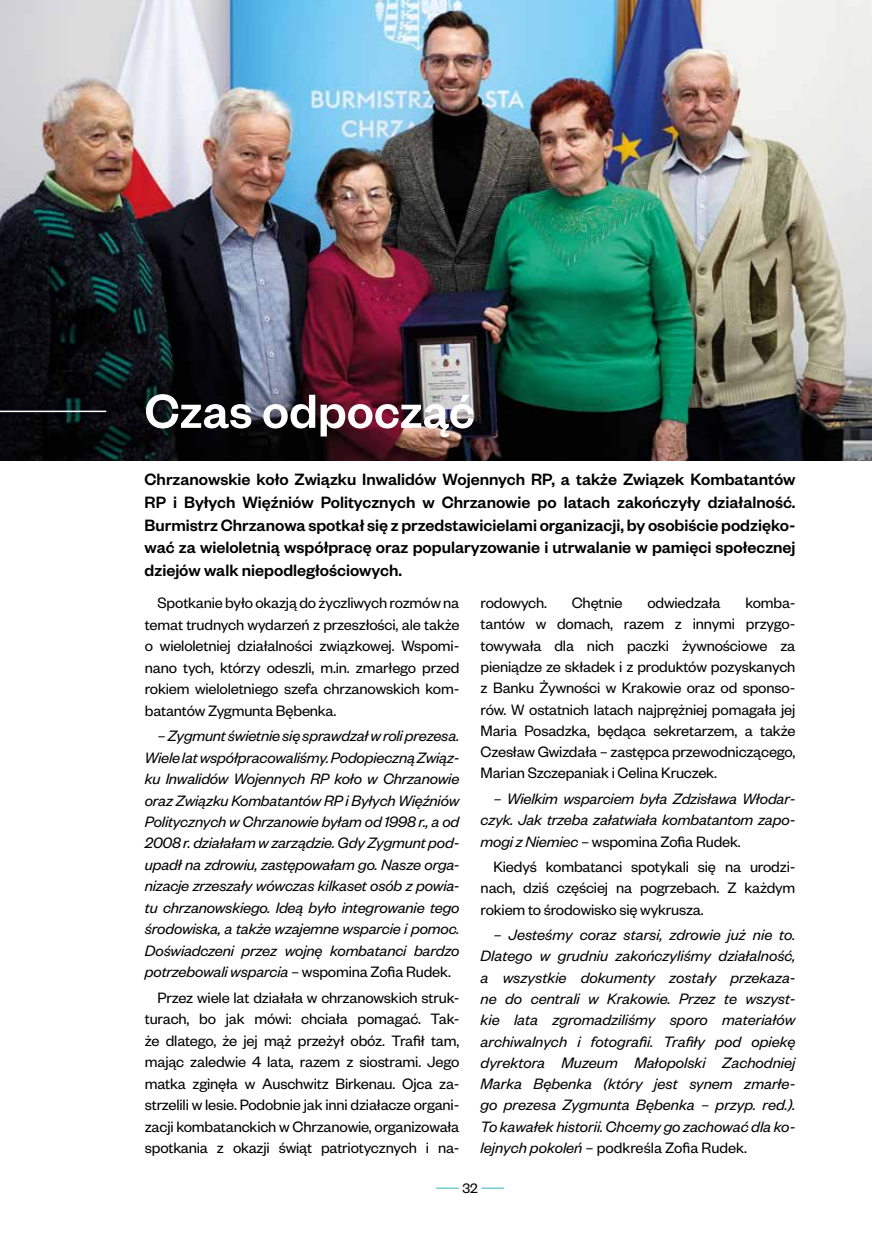
<style>
.page{position:relative;width:872px;height:1234px;background:#fff}
.page>*{position:absolute;margin:0;border:0;box-sizing:border-box;transform-origin:0 0}
.t1{font:500 52.5px "Founders Grotesk";color:#fff}
.t2{font:500 18px/22.5px "Founders Grotesk";color:#000;text-align:justify}
.t3{font:italic 16.5px/21.3px "Founders Grotesk";letter-spacing:-.01em;color:#000;text-align:justify}
.t4{font:16.5px/21.5px "Founders Grotesk";letter-spacing:-.01em;color:#000;text-align:justify}
.t5{font:15px "Founders Grotesk";color:#000}
.s1{font-style:normal}
</style>
<div class="page">
<svg style="left:436px;top:1187px;width:23px;height:1px"></svg>
<svg style="left:481px;top:1187px;width:23px;height:1px"></svg>
<img style="left:0;top:0;width:872px;height:460px">
<hr style="left:0;top:410px;width:106px;height:2px;background:#fff">
<h1 class="t1" style="left:145px;top:378px;width:332px">Czas odpocząć</h1>
<p class="t2" style="left:145px;top:467px;width:652px">Chrzanowskie koło Związku Inwalidów Wojennych RP, a także Związek Kombatantów RP i Byłych Więźniów Politycznych w Chrzanowie po latach zakończyły działalność.<br>Burmistrz Chrzanowa spotkał się z przedstawicielami organizacji, by osobiście podzięko&shy;wać za wieloletnią współpracę oraz popularyzowanie i utrwalanie w pamięci społecznej dziejów walk niepodległościowych.</p>
<p class="t4" style="left:145px;top:591px;width:316px;text-indent:13px">Spotkanie było okazją do życzliwych rozmów na temat trudnych wydarzeń z przeszłości, ale także o wieloletniej działalności związkowej. Wspomi&shy;nano tych, którzy odeszli, m.in. zmarłego przed rokiem wieloletniego szefa chrzanowskich kom&shy;batantów Zygmunta Bębenka.</p>
<p class="t3" style="left:145px;top:724px;width:316px;text-indent:13px">– Zygmunt świetnie się sprawdzał w roli prezesa.<br>Wiele lat współpracowaliśmy. Podopieczną Związ&shy;ku Inwalidów Wojennych RP koło w Chrzanowie oraz Związku Kombatantów RP i Byłych Więźniów Politycznych w Chrzanowie byłam od 1998 r., a od 2008 r. działałam w zarządzie. Gdy Zygmunt pod&shy;upadł na zdrowiu, zastępowałam go. Nasze orga&shy;nizacje zrzeszały wówczas kilkaset osób z powia&shy;tu chrzanowskiego. Ideą było integrowanie tego środowiska, a także wzajemne wsparcie i pomoc.<br>Doświadczeni przez wojnę kombatanci bardzo potrzebowali wsparcia <span class="s1">– wspomina Zofia Rudek.</span></p>
<p class="t4" style="left:145px;top:985px;width:316px;text-indent:13px">Przez wiele lat działała w chrzanowskich struk&shy;turach, bo jak mówi: chciała pomagać. Tak&shy;że dlatego, że jej mąż przeżył obóz. Trafił tam, mając zaledwie 4 lata, razem z siostrami. Jego matka zginęła w Auschwitz Birkenau. Ojca za&shy;strzelili w lesie. Podobnie jak inni działacze organi&shy;zacji kombatanckich w Chrzanowie, organizowała spotkania z okazji świąt patriotycznych i na-</p>
<p class="t4" style="left:480px;top:591px;width:68px">rodowych.</p>
<p class="t4" style="left:572px;top:591px;width:52px">Chętnie</p>
<p class="t4" style="left:647px;top:591px;width:75px">odwiedzała</p>
<p class="t4" style="left:480px;top:591px;width:316px;text-indent:265px">komba&shy;tantów w domach, razem z innymi przygo&shy;towywała dla nich paczki żywnościowe za pieniądze ze składek i z produktów pozyskanych z Banku Żywności w Krakowie oraz od sponso&shy;rów. W ostatnich latach najprężniej pomagała jej Maria Posadzka, będąca sekretarzem, a także Czesław Gwizdała – zastępca przewodniczącego, Marian Szczepaniak i Celina Kruczek.</p>
<p class="t3" style="left:480px;top:787px;width:316px;text-indent:13px">– Wielkim wsparciem była Zdzisława Włodar&shy;czyk. Jak trzeba załatwiała kombatantom zapo&shy;mogi z Niemiec <span class="s1">– wspomina Zofia Rudek.</span></p>
<p class="t4" style="left:480px;top:855px;width:316px;text-indent:13px">Kiedyś kombatanci spotykali się na urodzi&shy;nach, dziś częściej na pogrzebach. Z każdym rokiem to środowisko się wykrusza.</p>
<p class="t3" style="left:480px;top:923px;width:316px;text-indent:13px">– Jesteśmy coraz starsi, zdrowie już nie to.<br>Dlatego w grudniu zakończyliśmy działalność, a wszystkie dokumenty zostały przekaza&shy;ne do centrali w Krakowie. Przez te wszyst&shy;kie lata zgromadziliśmy sporo materiałów archiwalnych i fotografii. Trafiły pod opiekę dyrektora Muzeum Małopolski Zachodniej Marka Bębenka (który jest synem zmarłe&shy;go prezesa Zygmunta Bębenka – przyp. red.).<br>To kawałek historii. Chcemy go zachować dla ko&shy;lejnych pokoleń <span class="s1">– podkreśla Zofia Rudek.</span></p>
<p class="t5" style="left:462px;top:1178px;width:17px">32</p>
</div>
